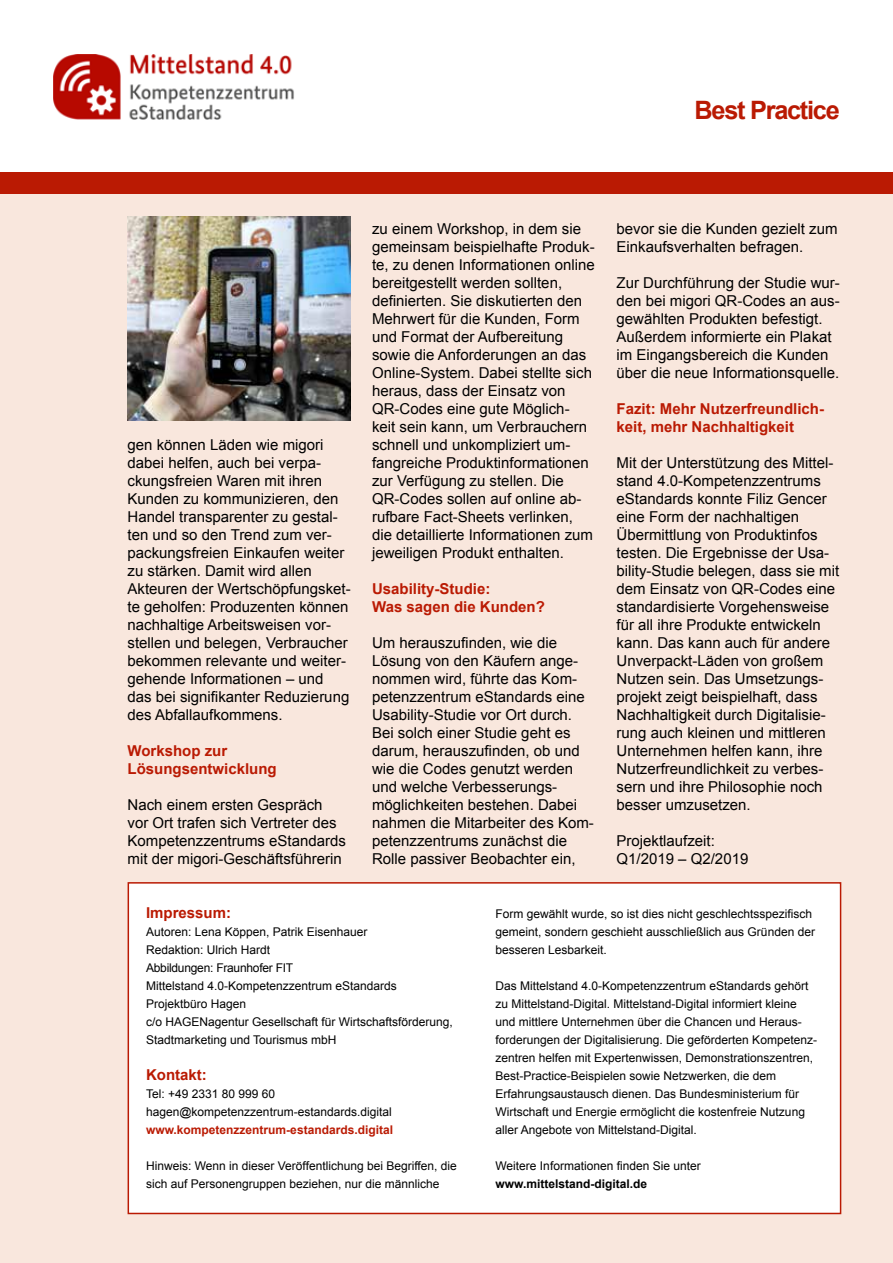
<style>
.page{position:relative;width:893px;height:1263px;background:#fff}
.page>*{position:absolute;margin:0;border:0;box-sizing:border-box;transform-origin:0 0}
.t1{font:700 25.35px "Arial";letter-spacing:-.05em;color:#ba1a03}
.t2{font:15px/18px "Arial";color:#000}
.t3{font:700 15px/18px "Arial";color:#ba1a03}
.t4{font:12px/18px "Arial";color:#000}
.t5{font:700 12px "Arial";color:#ba1a03}
.t6{font:700 12px "Arial";color:#000}
</style>
<div class="page">
<div style="left:0;top:172px;width:893px;height:1091px;background:#f9e7dd"></div>
<img style="left:53px;top:54px;width:241px;height:65px">
<div style="left:0;top:172px;width:893px;height:21px;background:#ba1a03"></div>
<div style="left:128px;top:882px;width:713px;height:332px;background:#fff;border:2px solid #ba1a03"></div>
<img style="left:128px;top:216px;width:223px;height:205px">
<h1 class="t1" style="left:694px;top:93px;width:147px">Best Practice</h1>
<p class="t2" style="left:128px;top:436px;width:225px">gen können Läden wie migori dabei helfen, auch bei verpa&shy;ckungsfreien Waren mit ihren<br>Kunden zu kommunizieren, den<br>Handel transparenter zu gestal&shy;ten und so den Trend zum ver&shy;packungsfreien Einkaufen weiter zu stärken. Damit wird allen<br>Akteuren der Wertschöpfungsket&shy;te geholfen: Produzenten können nachhaltige Arbeitsweisen vor&shy;stellen und belegen, Verbraucher bekommen relevante und weiter&shy;gehende Informationen – und das bei signifikanter Reduzierung des Abfallaufkommens.</p>
<p class="t3" style="left:128px;top:742px;width:151px">Workshop zur<br>Lösungsentwicklung</p>
<p class="t2" style="left:128px;top:796px;width:220px">Nach einem ersten Gespräch vor Ort trafen sich Vertreter des<br>Kompetenzzentrums eStandards mit der migori-Geschäftsführerin</p>
<p class="t2" style="left:372px;top:220px;width:224px">zu einem Workshop, in dem sie gemeinsam beispielhafte Produk&shy;te, zu denen Informationen online bereitgestellt werden sollten, definierten. Sie diskutierten den<br>Mehrwert für die Kunden, Form und Format der Aufbereitung sowie die Anforderungen an das<br>Online-System. Dabei stellte sich heraus, dass der Einsatz von<br>QR-Codes eine gute Möglich&shy;keit sein kann, um Verbrauchern schnell und unkompliziert um&shy;fangreiche Produktinformationen zur Verfügung zu stellen. Die<br>QR-Codes sollen auf online ab&shy;rufbare Fact-Sheets verlinken, die detaillierte Informationen zum jeweiligen Produkt enthalten.</p>
<p class="t3" style="left:372px;top:580px;width:174px">Usability-Studie:<br>Was sagen die Kunden?</p>
<p class="t2" style="left:372px;top:634px;width:223px">Um herauszufinden, wie die<br>Lösung von den Käufern ange&shy;nommen wird, führte das Kom&shy;petenzzentrum eStandards eine<br>Usability-Studie vor Ort durch.<br>Bei solch einer Studie geht es darum, herauszufinden, ob und wie die Codes genutzt werden und welche Verbesserungs&shy;möglichkeiten bestehen. Dabei nahmen die Mitarbeiter des Kom&shy;petenzzentrums zunächst die<br>Rolle passiver Beobachter ein,</p>
<p class="t2" style="left:617px;top:220px;width:222px">bevor sie die Kunden gezielt zum<br>Einkaufsverhalten befragen.</p>
<p class="t2" style="left:617px;top:274px;width:225px">Zur Durchführung der Studie wur&shy;den bei migori QR-Codes an aus&shy;gewählten Produkten befestigt.<br>Außerdem informierte ein Plakat im Eingangsbereich die Kunden über die neue Informationsquelle.</p>
<p class="t3" style="left:617px;top:400px;width:209px">Fazit: Mehr Nutzerfreundlich&shy;keit, mehr Nachhaltigkeit</p>
<p class="t2" style="left:617px;top:454px;width:224px">Mit der Unterstützung des Mittel&shy;stand 4.0-Kompetenzzentrums eStandards konnte Filiz Gencer eine Form der nachhaltigen<br>Übermittlung von Produktinfos testen. Die Ergebnisse der Usa&shy;bility-Studie belegen, dass sie mit dem Einsatz von QR-Codes eine standardisierte Vorgehensweise für all ihre Produkte entwickeln kann. Das kann auch für andere<br>Unverpackt-Läden von großem<br>Nutzen sein. Das Umsetzungs&shy;projekt zeigt beispielhaft, dass<br>Nachhaltigkeit durch Digitalisie&shy;rung auch kleinen und mittleren<br>Unternehmen helfen kann, ihre<br>Nutzerfreundlichkeit zu verbes&shy;sern und ihre Philosophie noch besser umzusetzen.</p>
<p class="t2" style="left:617px;top:832px;width:133px">Projektlaufzeit:<br>Q1/2019 – Q2/2019</p>
<p class="t3" style="left:146px;top:904px;width:87px">Impressum:</p>
<p class="t4" style="left:146px;top:923px;width:308px">Autoren: Lena Köppen, Patrik Eisenhauer<br>Redaktion: Ulrich Hardt<br>Abbildungen: Fraunhofer FIT<br>Mittelstand 4.0-Kompetenzzentrum eStandards Projektbüro Hagen<br>c/o HAGENagentur Gesellschaft für Wirtschaftsförderung, Stadtmarketing und Tourismus mbH</p>
<p class="t3" style="left:146px;top:1066px;width:62px">Kontakt:</p>
<p class="t4" style="left:146px;top:1085px;width:247px">Tel: +49 2331 80 999 60 hagen@kompetenzzentrum-estandards.digital</p>
<p class="t5" style="left:146px;top:1122px;width:248px">www.kompetenzzentrum-estandards.digital</p>
<p class="t4" style="left:146px;top:1157px;width:312px">Hinweis: Wenn in dieser Veröffentlichung bei Begriffen, die sich auf Personengruppen beziehen, nur die männliche</p>
<p class="t4" style="left:495px;top:905px;width:321px">Form gewählt wurde, so ist dies nicht geschlechtsspezifisch gemeint, sondern geschieht ausschließlich aus Gründen der besseren Lesbarkeit.</p>
<p class="t4" style="left:495px;top:977px;width:323px">Das Mittelstand 4.0-Kompetenzzentrum eStandards gehört zu Mittelstand-Digital. Mittelstand-Digital informiert kleine und mittlere Unternehmen über die Chancen und Heraus&shy;forderungen der Digitalisierung. Die geförderten Kompetenz&shy;zentren helfen mit Expertenwissen, Demonstrationszentren, Best-Practice-Beispielen sowie Netzwerken, die dem Erfahrungsaustausch dienen. Das Bundesministerium für Wirtschaft und Energie ermöglicht die kostenfreie Nutzung aller Angebote von Mittelstand-Digital.</p>
<p class="t4" style="left:495px;top:1157px;width:207px">Weitere Informationen finden Sie unter</p>
<p class="t6" style="left:495px;top:1176px;width:153px">www.mittelstand-digital.de</p>
</div>
